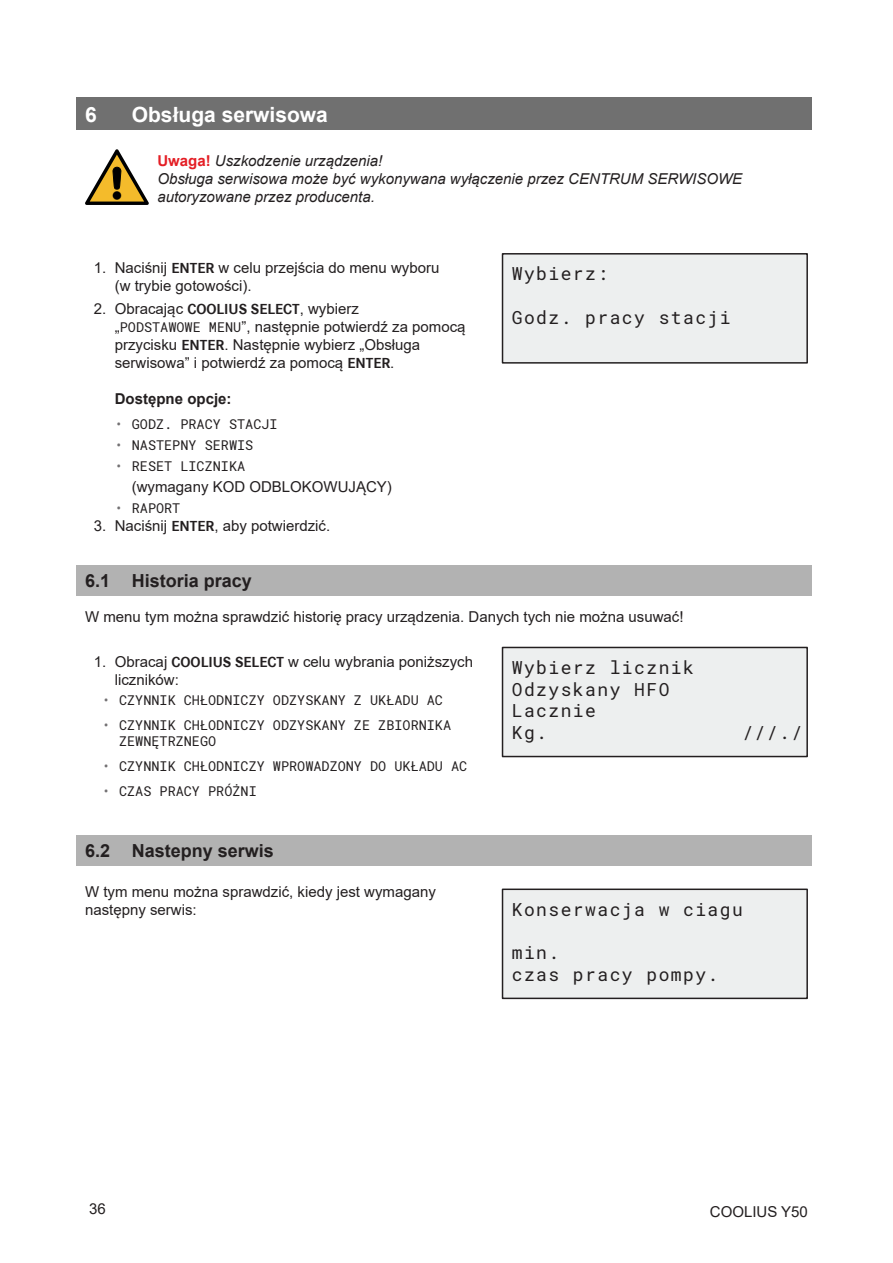
<style>
.page{position:relative;width:893px;height:1263px;background:#fff}
.page>*{position:absolute;margin:0;border:0;box-sizing:border-box;transform-origin:0 0}
.t1{font:700 21px "Arial";color:#fff}
.t2{font:18px/21.6px "Roboto Mono";letter-spacing:.08em;color:#231f20}
.t3{font:700 18px "Arial";color:#231f20}
.t4{font:15px/18px "Arial";color:#231f20}
.t5{font:italic 15px/18px "Arial";color:#231f20}
.t6{font:700 15px "Arial";color:#231f20}
.t7{font:13.5px/16.2px "Roboto Mono";color:#231f20}
.s1{font-weight:700;font-style:normal;color:#e41e25}
.s2{font-family:"Corporate S";font-weight:700}
.s3{font-family:"Roboto Mono";font-size:13.5px}
.s4{color:#737173}
</style>
<div class="page">
<div style="left:77px;top:98px;width:735px;height:32px;background:#707070"></div>
<div style="left:77px;top:566px;width:735px;height:30px;background:#b2b2b2"></div>
<div style="left:77px;top:835px;width:735px;height:30px;background:#b2b2b2"></div>
<svg style="left:85px;top:149px;width:64px;height:56px"></svg>
<div style="left:502px;top:254px;width:305px;height:109px;background:#edefef"></div>
<div style="left:502px;top:253px;width:306px;height:111px;border:2px solid #231f20"></div>
<div style="left:502px;top:647px;width:305px;height:109px;background:#edefef"></div>
<div style="left:502px;top:647px;width:306px;height:110px;border:2px solid #231f20"></div>
<div style="left:502px;top:889px;width:305px;height:109px;background:#edefef"></div>
<div style="left:502px;top:888px;width:306px;height:111px;border:2px solid #231f20"></div>
<h1 class="t1" style="left:85px;top:99px;width:13px">6</h1>
<h1 class="t1" style="left:132px;top:99px;width:198px">Obsługa serwisowa</h1>
<p class="t5" style="left:157px;top:152px;width:586px"><span class="s1">Uwaga!</span> Uszkodzenie urządzenia!<br>Obsługa serwisowa może być wykonywana wyłączenie przez CENTRUM SERWISOWE autoryzowane przez producenta.</p>
<p class="t4" style="left:115px;top:259px;width:326px;text-indent:-21px">1. Naciśnij <span class="s2">ENTER</span> w celu przejścia do menu wyboru (w trybie gotowości).</p>
<p class="t4" style="left:115px;top:299px;width:352px;text-indent:-21px">2. Obracając <span class="s2">COOLIUS SELECT</span>, wybierz<br>„<span class="s3">PODSTAWOWE MENU</span>”, następnie potwierdź za pomocą przycisku <span class="s2">ENTER</span>. Następnie wybierz „Obsługa serwisowa” i potwierdź za pomocą <span class="s2">ENTER</span>.</p>
<p class="t6" style="left:115px;top:388px;width:118px">Dostępne opcje:</p>
<p class="t7" style="left:115px;top:415px;width:164px"><span class="s4">•</span> GODZ. PRACY STACJI</p>
<p class="t7" style="left:115px;top:436px;width:140px"><span class="s4">•</span> NASTEPNY SERWIS</p>
<p class="t7" style="left:115px;top:457px;width:132px"><span class="s4">•</span> RESET LICZNIKA</p>
<p class="t4" style="left:132px;top:477px;width:262px">(wymagany KOD ODBLOKOWUJĄCY)</p>
<p class="t7" style="left:115px;top:499px;width:67px"><span class="s4">•</span> RAPORT</p>
<p class="t4" style="left:94px;top:516px;width:238px">3. Naciśnij <span class="s2">ENTER</span>, aby potwierdzić.</p>
<p class="t2" style="left:512px;top:263px;width:98px">Wybierz:</p>
<p class="t2" style="left:512px;top:306px;width:220px">Godz. pracy stacji</p>
<p class="t3" style="left:85px;top:568px;width:168px">6.1 Historia pracy</p>
<p class="t4" style="left:85px;top:608px;width:600px">W menu tym można sprawdzić historię pracy urządzenia. Danych tych nie można usuwać!</p>
<p class="t4" style="left:115px;top:653px;width:360px;text-indent:-21px">1. Obracaj <span class="s2">COOLIUS SELECT</span> w celu wybrania poniższych liczników:</p>
<p class="t7" style="left:102px;top:692px;width:343px"><span class="s4">•</span> CZYNNIK CHŁODNICZY ODZYSKANY Z UKŁADU AC</p>
<p class="t7" style="left:119px;top:717px;width:334px;text-indent:-17px"><span class="s4">•</span> CZYNNIK CHŁODNICZY ODZYSKANY ZE ZBIORNIKA<br>ZEWNĘTRZNEGO</p>
<p class="t7" style="left:102px;top:758px;width:367px"><span class="s4">•</span> CZYNNIK CHŁODNICZY WPROWADZONY DO UKŁADU AC</p>
<p class="t7" style="left:102px;top:782px;width:156px"><span class="s4">•</span> CZAS PRACY PRÓŻNI</p>
<p class="t2" style="left:512px;top:656px;width:184px">Wybierz licznik<br>Odzyskany HFO<br>Lacznie<br>Kg.</p>
<p class="t2" style="left:742px;top:721px;width:61px">///./</p>
<p class="t3" style="left:85px;top:837px;width:190px">6.2 Nastepny serwis</p>
<p class="t4" style="left:85px;top:883px;width:352px">W tym menu można sprawdzić, kiedy jest wymagany następny serwis:</p>
<p class="t2" style="left:512px;top:898px;width:233px">Konserwacja w ciagu</p>
<p class="t2" style="left:512px;top:941px;width:208px">min.<br>czas pracy pompy.</p>
<p class="t4" style="left:89px;top:1200px;width:18px">36</p>
<p class="t4" style="left:710px;top:1202px;width:100px">COOLIUS Y50</p>
</div>
